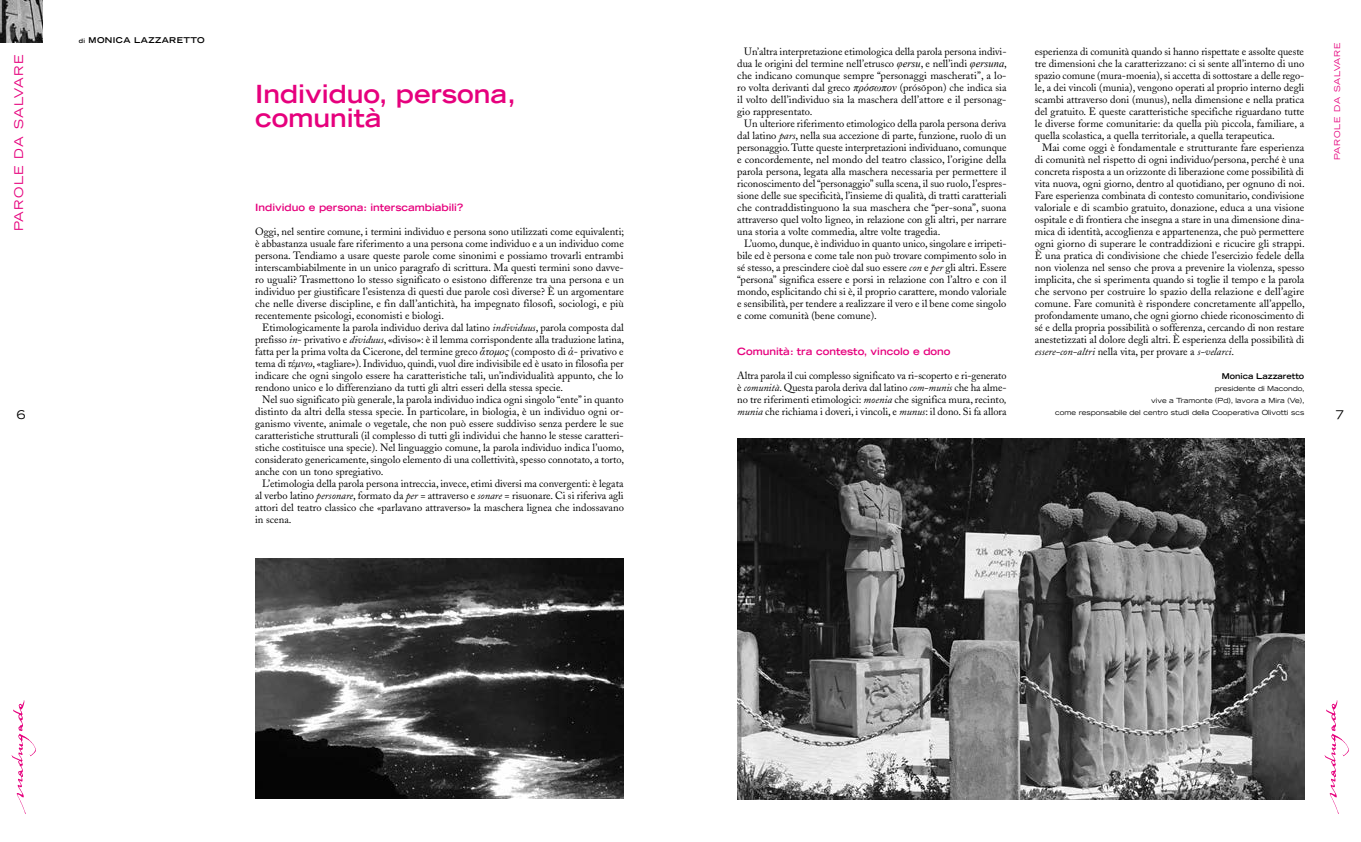
<style>
.page{position:relative;width:1361px;height:842px;background:#fff}
.page>*{position:absolute;margin:0;border:0;box-sizing:border-box;transform-origin:0 0}
.t1{font:700 expanded 25px/24px "Trade Gothic LH";color:#e6007d}
.t2{font:expanded 12px "Trade Gothic LH";letter-spacing:.1em;color:#e6007d}
.t3{font:expanded 12px "Trade Gothic LH";color:#000}
.t4{font:10.5px/12px "Adobe Caslon";color:#000;text-align:justify}
.t5{font:700 expanded 10px "Trade Gothic LH";color:#e6007d}
.t6{font:700 expanded 8px "Trade Gothic LH";letter-spacing:.05em;color:#000}
.t7{font:700 expanded 8px "Trade Gothic LH";letter-spacing:.015em;color:#000}
.t8{font:expanded 8px "Trade Gothic LH";letter-spacing:.1em;color:#e6007d}
.t9{font:expanded 7px/12px "Trade Gothic LH";color:#000;text-align:right}
.s1{font-size:6px}
.s2{font-family:"Times New Roman";font-style:italic}
.s3{font-style:italic}
</style>
<div class="page">
<img style="left:1324px;top:700px;width:25px;height:114px">
<img style="left:12px;top:700px;width:24px;height:114px">
<img style="left:0;top:0;width:43px;height:43px">
<img style="left:737px;top:439px;width:567px;height:360px">
<img style="left:255px;top:559px;width:369px;height:240px">
<p class="t6" style="left:79px;top:34px;width:128px"><span class="s1">di</span> MONICA LAZZARETTO</p>
<p class="t8" style="left:1332px;top:160px;width:119px;rotate:-90deg">PAROLE DA SALVARE</p>
<p class="t4" style="left:737px;top:45px;width:271px;text-indent:7px">Un’altra interpretazione etimologica della parola persona indivi&shy;dua le origini del termine nell’etrusco <span class="s2">φersu</span>, e nell’indi <span class="s2">φersuna</span>, che indicano comunque sempre “personaggi mascherati”, a lo&shy;ro volta derivanti dal greco <span class="s2">πρόσωπον</span> (próso¯ pon) che indica sia il volto dell’individuo sia la maschera dell’attore e il personag&shy;gio rappresentato.</p>
<p class="t4" style="left:737px;top:117px;width:271px;text-indent:7px">Un ulteriore riferimento etimologico della parola persona deriva dal latino <span class="s3">pars</span>, nella sua accezione di parte, funzione, ruolo di un personaggio. Tutte queste interpretazioni individuano, comunque e concordemente, nel mondo del teatro classico, l’origine della parola persona, legata alla maschera necessaria per permettere il riconoscimento del “personaggio” sulla scena, il suo ruolo, l’espres&shy;sione delle sue specificità, l’insieme di qualità, di tratti caratteriali che contraddistinguono la sua maschera che “per-sona”, suona attraverso quel volto ligneo, in relazione con gli altri, per narrare una storia a volte commedia, altre volte tragedia.</p>
<p class="t4" style="left:737px;top:237px;width:271px;text-indent:7px">L’uomo, dunque, è individuo in quanto unico, singolare e irripeti&shy;bile ed è persona e come tale non può trovare compimento solo in sé stesso, a prescindere cioè dal suo essere <span class="s3">con</span> e <span class="s3">per</span> gli altri. Essere “persona” significa essere e porsi in relazione con l’altro e con il mondo, esplicitando chi si è, il proprio carattere, mondo valoriale e sensibilità, per tendere a realizzare il vero e il bene come singolo e come comunità (bene comune).</p>
<p class="t5" style="left:737px;top:344px;width:215px">Comunità: tra contesto, vincolo e dono</p>
<p class="t4" style="left:737px;top:369px;width:271px">Altra parola il cui complesso significato va ri-scoperto e ri-generato è <span class="s3">comunità</span>. Questa parola deriva dal latino <span class="s3">com-munis</span> che ha alme&shy;no tre riferimenti etimologici: <span class="s3">moenia</span> che significa mura, recinto<span class="s3">, munia</span> che richiama i doveri, i vincoli, e <span class="s3">munus</span>: il dono. Si fa allora</p>
<p class="t4" style="left:1035px;top:45px;width:271px">esperienza di comunità quando si hanno rispettate e assolte queste tre dimensioni che la caratterizzano: ci si sente all’interno di uno spazio comune (mura-moenia), si accetta di sottostare a delle rego&shy;le, a dei vincoli (munia), vengono operati al proprio interno degli scambi attraverso doni (munus), nella dimensione e nella pratica del gratuito. E queste caratteristiche specifiche riguardano tutte le diverse forme comunitarie: da quella più piccola, familiare, a quella scolastica, a quella territoriale, a quella terapeutica.</p>
<p class="t4" style="left:1035px;top:141px;width:271px;text-indent:7px">Mai come oggi è fondamentale e strutturante fare esperienza di comunità nel rispetto di ogni individuo/persona, perché è una concreta risposta a un orizzonte di liberazione come possibilità di vita nuova, ogni giorno, dentro al quotidiano, per ognuno di noi.<br>Fare esperienza combinata di contesto comunitario, condivisione valoriale e di scambio gratuito, donazione, educa a una visione ospitale e di frontiera che insegna a stare in una dimensione dina&shy;mica di identità, accoglienza e appartenenza, che può permettere ogni giorno di superare le contraddizioni e ricucire gli strappi.<br>È una pratica di condivisione che chiede l’esercizio fedele della non violenza nel senso che prova a prevenire la violenza, spesso implicita, che si sperimenta quando si toglie il tempo e la parola che servono per costruire lo spazio della relazione e dell’agire comune. Fare comunità è rispondere concretamente all’appello, profondamente umano, che ogni giorno chiede riconoscimento di sé e della propria possibilità o sofferenza, cercando di non restare anestetizzati al dolore degli altri. È esperienza della possibilità di <span class="s3">essere-con-altri</span> nella vita, per provare a <span class="s3">s-velarci</span>.</p>
<p class="t7" style="left:1222px;top:370px;width:84px">Monica Lazzaretto</p>
<p class="t9" style="left:1055px;top:382px;width:251px">presidente di Macondo,<br>vive a Tramonte (Pd), lavora a Mira (Ve),<br>come responsabile del centro studi della Cooperativa Olivotti scs</p>
<p class="t2" style="left:11px;top:231px;width:178px;rotate:-90deg">PAROLE DA SALVARE</p>
<h1 class="t1" style="left:255px;top:81px;width:262px">Individuo, persona, comunità</h1>
<p class="t5" style="left:255px;top:200px;width:209px">Individuo e persona: interscambiabili?</p>
<p class="t4" style="left:255px;top:225px;width:370px">Oggi, nel sentire comune, i termini individuo e persona sono utilizzati come equivalenti; è abbastanza usuale fare riferimento a una persona come individuo e a un individuo come persona. Tendiamo a usare queste parole come sinonimi e possiamo trovarli entrambi interscambiabilmente in un unico paragrafo di scrittura. Ma questi termini sono davve&shy;ro uguali? Trasmettono lo stesso significato o esistono differenze tra una persona e un individuo per giustificare l’esistenza di questi due parole così diverse? È un argomentare che nelle diverse discipline, e fin dall’antichità, ha impegnato filosofi, sociologi, e più recentemente psicologi, economisti e biologi.</p>
<p class="t4" style="left:255px;top:321px;width:370px;text-indent:7px">Etimologicamente la parola individuo deriva dal latino <span class="s3">individuus</span>, parola composta dal prefisso <span class="s3">in</span>- privativo e <span class="s3">dividuus</span>, «diviso»: è il lemma corrispondente alla traduzione latina, fatta per la prima volta da Cicerone, del termine greco <span class="s2">ἄτομος</span> (composto di <span class="s2">ἀ</span>- privativo e tema di <span class="s2">τέμνω</span>, «tagliare»). Individuo, quindi, vuol dire indivisibile ed è usato in filosofia per indicare che ogni singolo essere ha caratteristiche tali, un’individualità appunto, che lo rendono unico e lo differenziano da tutti gli altri esseri della stessa specie.</p>
<p class="t4" style="left:255px;top:393px;width:370px;text-indent:7px">Nel suo significato più generale, la parola individuo indica ogni singolo “ente” in quanto distinto da altri della stessa specie. In particolare, in biologia, è un individuo ogni or&shy;ganismo vivente, animale o vegetale, che non può essere suddiviso senza perdere le sue caratteristiche strutturali (il complesso di tutti gli individui che hanno le stesse caratteri&shy;stiche costituisce una specie). Nel linguaggio comune, la parola individuo indica l’uomo, considerato genericamente, singolo elemento di una collettività, spesso connotato, a torto, anche con un tono spregiativo.</p>
<p class="t4" style="left:255px;top:477px;width:370px;text-indent:7px">L’etimologia della parola persona intreccia, invece, etimi diversi ma convergenti: è legata al verbo latino <span class="s3">personare</span>, formato da <span class="s3">per</span> = attraverso e <span class="s3">sonare</span> = risuonare. Ci si riferiva agli attori del teatro classico che «parlavano attraverso» la maschera lignea che indossavano in scena.</p>
<p class="t3" style="left:17px;top:406px;width:10px">6</p>
<p class="t3" style="left:1335px;top:406px;width:10px">7</p>
</div>
